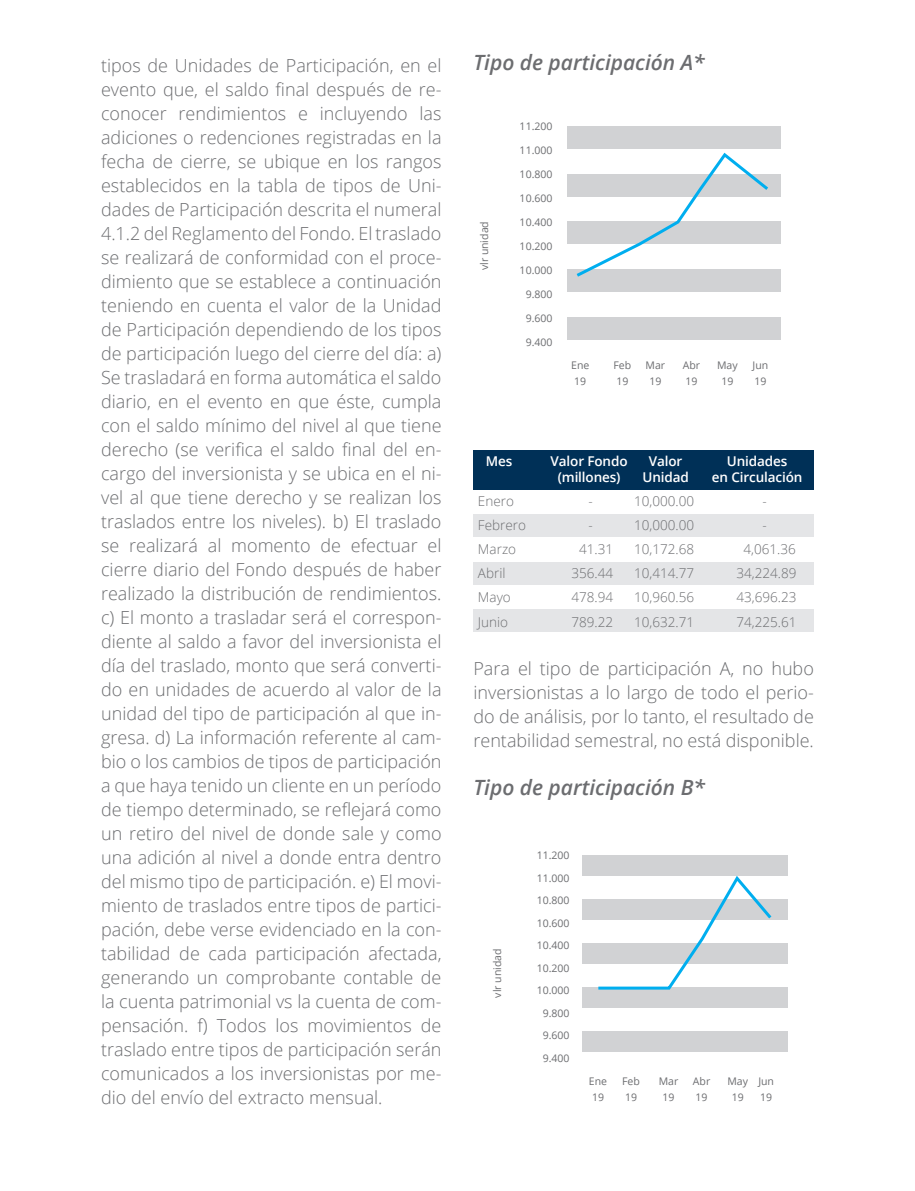
<style>
.page{position:relative;width:915px;height:1191px;background:#fff}
.page>*{position:absolute;margin:0;border:0;box-sizing:border-box;transform-origin:0 0}
.t1{font:italic 600 21px "Open Sans";color:#6c6d70}
.t2{font:300 18px/24px "Open Sans";color:#6c6d70;text-align:justify}
.t3{font:300 13.5px "Open Sans";color:#6c6d70}
.t4{font:600 13.5px "Open Sans";letter-spacing:-.01em;color:#fff}
.t5{font:10.5px/22.5px "Open Sans";color:#6c6d70;text-align:center}
</style>
<div class="page">
<div style="left:473px;top:450px;width:340px;height:40px;background:#003057"></div>
<div style="left:473px;top:514px;width:340px;height:23px;background:#e4e5e7"></div>
<div style="left:473px;top:561px;width:340px;height:23px;background:#e4e5e7"></div>
<div style="left:473px;top:609px;width:340px;height:23px;background:#e4e5e7"></div>
<div style="left:567px;top:126px;width:213px;height:23px;background:#d1d2d4"></div>
<div style="left:567px;top:174px;width:213px;height:22px;background:#d1d2d4"></div>
<div style="left:567px;top:222px;width:213px;height:22px;background:#d1d2d4"></div>
<div style="left:567px;top:269px;width:213px;height:23px;background:#d1d2d4"></div>
<div style="left:567px;top:317px;width:213px;height:23px;background:#d1d2d4"></div>
<svg style="left:573px;top:152px;width:198px;height:125px"></svg>
<div style="left:582px;top:855px;width:205px;height:21px;background:#d1d2d4"></div>
<div style="left:582px;top:899px;width:205px;height:21px;background:#d1d2d4"></div>
<div style="left:582px;top:943px;width:205px;height:21px;background:#d1d2d4"></div>
<div style="left:582px;top:987px;width:205px;height:21px;background:#d1d2d4"></div>
<div style="left:582px;top:1031px;width:205px;height:20px;background:#d1d2d4"></div>
<svg style="left:598px;top:876px;width:174px;height:114px"></svg>
<p class="t2" style="left:101px;top:53px;width:342px">tipos de Unidades de Participación, en el evento que, el saldo final después de re&shy;conocer rendimientos e incluyendo las adiciones o redenciones registradas en la fecha de cierre, se ubique en los rangos establecidos en la tabla de tipos de Uni&shy;dades de Participación descrita el numeral 4.1.2 del Reglamento del Fondo. El traslado se realizará de conformidad con el proce&shy;dimiento que se establece a continuación teniendo en cuenta el valor de la Unidad de Participación dependiendo de los tipos de participación luego del cierre del día: a)<br>Se trasladará en forma automática el saldo diario, en el evento en que éste, cumpla con el saldo mínimo del nivel al que tiene derecho (se verifica el saldo final del en&shy;cargo del inversionista y se ubica en el ni&shy;vel al que tiene derecho y se realizan los traslados entre los niveles). b) El traslado se realizará al momento de efectuar el cierre diario del Fondo después de haber realizado la distribución de rendimientos. c) El monto a trasladar será el correspon&shy;diente al saldo a favor del inversionista el día del traslado, monto que será converti&shy;do en unidades de acuerdo al valor de la unidad del tipo de participación al que in&shy;gresa. d) La información referente al cam&shy;bio o los cambios de tipos de participación a que haya tenido un cliente en un período de tiempo determinado, se reflejará como un retiro del nivel de donde sale y como una adición al nivel a donde entra dentro del mismo tipo de participación. e) El movi&shy;miento de traslados entre tipos de partici&shy;pación, debe verse evidenciado en la con&shy;tabilidad de cada participación afectada, generando un comprobante contable de la cuenta patrimonial vs la cuenta de com&shy;pensación. f) Todos los movimientos de traslado entre tipos de participación serán comunicados a los inversionistas por me&shy;dio del envío del extracto mensual.</p>
<p class="t1" style="left:473px;top:48px;width:233px">Tipo de participación A*</p>
<p class="t5" style="left:519px;top:114px;width:34px">11.200</p>
<p class="t5" style="left:519px;top:138px;width:34px">11.000</p>
<p class="t5" style="left:519px;top:162px;width:34px">10.800</p>
<p class="t5" style="left:519px;top:186px;width:34px">10.600</p>
<p class="t5" style="left:519px;top:210px;width:34px">10.400</p>
<p class="t5" style="left:519px;top:234px;width:34px">10.200</p>
<p class="t5" style="left:519px;top:258px;width:34px">10.000</p>
<p class="t5" style="left:525px;top:282px;width:28px">9.800</p>
<p class="t5" style="left:525px;top:306px;width:28px">9.600</p>
<p class="t5" style="left:525px;top:330px;width:28px">9.400</p>
<p class="t5" style="left:473px;top:270px;width:51px;rotate:-90deg">vlr unidad</p>
<p class="t5" style="left:571px;top:353px;width:20px">Ene</p>
<p class="t5" style="left:613px;top:353px;width:19px">Feb</p>
<p class="t5" style="left:645px;top:353px;width:21px">Mar</p>
<p class="t5" style="left:682px;top:353px;width:19px">Abr</p>
<p class="t5" style="left:716px;top:353px;width:22px">May</p>
<p class="t5" style="left:752px;top:353px;width:17px">Jun</p>
<p class="t5" style="left:574px;top:370px;width:14px">19</p>
<p class="t5" style="left:616px;top:370px;width:14px">19</p>
<p class="t5" style="left:649px;top:370px;width:14px">19</p>
<p class="t5" style="left:685px;top:370px;width:14px">19</p>
<p class="t5" style="left:721px;top:370px;width:14px">19</p>
<p class="t5" style="left:754px;top:370px;width:14px">19</p>
<p class="t4" style="left:485px;top:452px;width:28px">Mes</p>
<p class="t4" style="left:550px;top:452px;width:78px">Valor Fondo</p>
<p class="t4" style="left:648px;top:452px;width:35px">Valor</p>
<p class="t4" style="left:726px;top:452px;width:62px">Unidades</p>
<p class="t4" style="left:557px;top:468px;width:64px">(millones)</p>
<p class="t4" style="left:642px;top:468px;width:48px">Unidad</p>
<p class="t4" style="left:711px;top:468px;width:92px">en Circulación</p>
<p class="t3" style="left:478px;top:492px;width:37px">Enero</p>
<p class="t3" style="left:588px;top:492px;width:6px">-</p>
<p class="t3" style="left:633px;top:492px;width:62px">10,000.00</p>
<p class="t3" style="left:762px;top:492px;width:6px">-</p>
<p class="t3" style="left:478px;top:516px;width:50px">Febrero</p>
<p class="t3" style="left:588px;top:516px;width:6px">-</p>
<p class="t3" style="left:633px;top:516px;width:62px">10,000.00</p>
<p class="t3" style="left:762px;top:516px;width:6px">-</p>
<p class="t3" style="left:478px;top:540px;width:40px">Marzo</p>
<p class="t3" style="left:579px;top:540px;width:36px">41.31</p>
<p class="t3" style="left:634px;top:540px;width:62px">10,172.68</p>
<p class="t3" style="left:743px;top:540px;width:54px">4,061.36</p>
<p class="t3" style="left:478px;top:564px;width:29px">Abril</p>
<p class="t3" style="left:571px;top:564px;width:43px">356.44</p>
<p class="t3" style="left:634px;top:564px;width:62px">10,414.77</p>
<p class="t3" style="left:736px;top:564px;width:62px">34,224.89</p>
<p class="t3" style="left:478px;top:588px;width:34px">Mayo</p>
<p class="t3" style="left:571px;top:588px;width:43px">478.94</p>
<p class="t3" style="left:634px;top:588px;width:62px">10,960.56</p>
<p class="t3" style="left:736px;top:588px;width:62px">43,696.23</p>
<p class="t3" style="left:478px;top:612px;width:32px">Junio</p>
<p class="t3" style="left:571px;top:612px;width:43px">789.22</p>
<p class="t3" style="left:634px;top:612px;width:62px">10,632.71</p>
<p class="t3" style="left:736px;top:612px;width:62px">74,225.61</p>
<p class="t2" style="left:473px;top:655px;width:342px">Para el tipo de participación A, no hubo inversionistas a lo largo de todo el perio&shy;do de análisis, por lo tanto, el resultado de rentabilidad semestral, no está disponible.</p>
<p class="t1" style="left:473px;top:772px;width:233px">Tipo de participación B*</p>
<p class="t5" style="left:536px;top:844px;width:34px">11.200<br>11.000<br>10.800<br>10.600<br>10.400<br>10.200<br>10.000<br>9.800<br>9.600<br>9.400</p>
<p class="t5" style="left:485px;top:997px;width:51px;rotate:-90deg">vlr unidad</p>
<p class="t5" style="left:588px;top:1069px;width:20px">Ene</p>
<p class="t5" style="left:622px;top:1069px;width:19px">Feb</p>
<p class="t5" style="left:658px;top:1069px;width:21px">Mar</p>
<p class="t5" style="left:692px;top:1069px;width:19px">Abr</p>
<p class="t5" style="left:727px;top:1069px;width:48px">May Jun</p>
<p class="t5" style="left:592px;top:1085px;width:14px">19</p>
<p class="t5" style="left:625px;top:1085px;width:14px">19</p>
<p class="t5" style="left:662px;top:1085px;width:14px">19</p>
<p class="t5" style="left:695px;top:1085px;width:14px">19</p>
<p class="t5" style="left:731px;top:1085px;width:14px">19</p>
<p class="t5" style="left:760px;top:1085px;width:14px">19</p>
</div>
